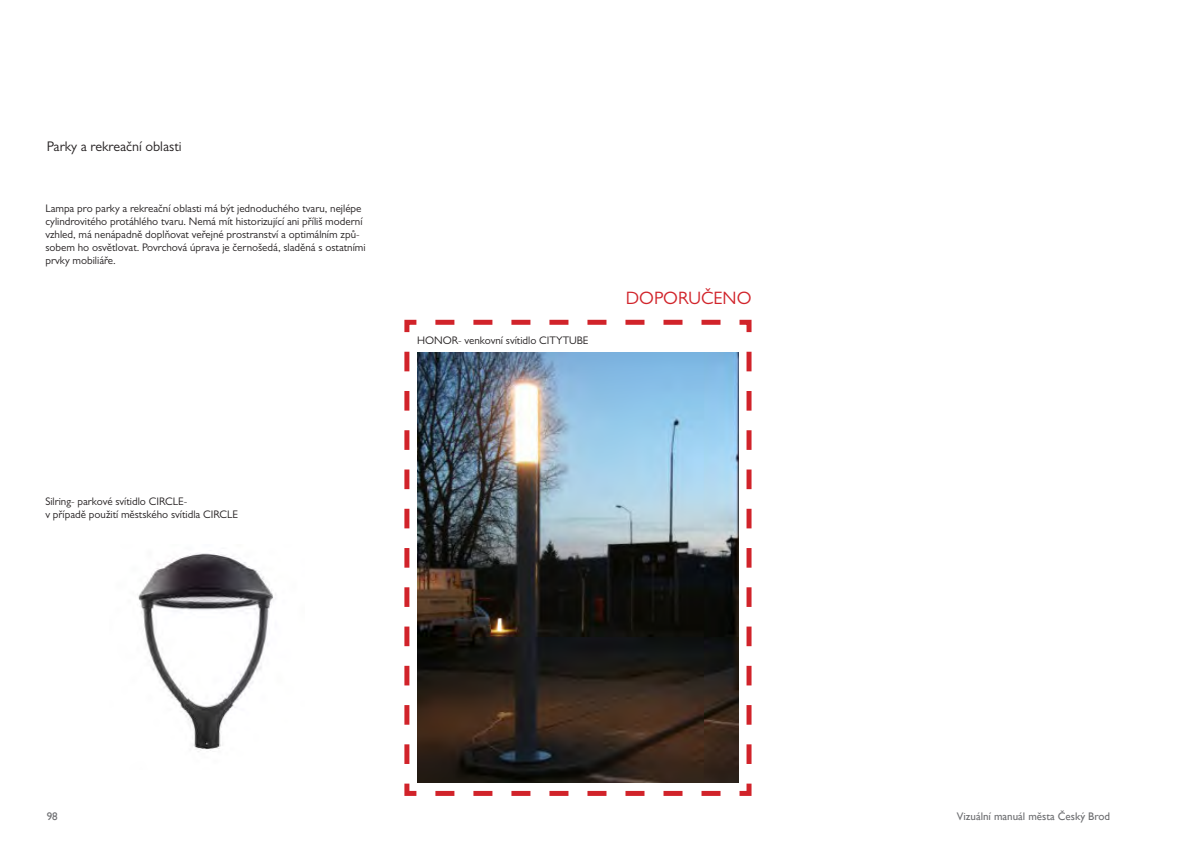
<style>
.page{position:relative;width:1191px;height:842px;background:#fff}
.page>*{position:absolute;margin:0;border:0;box-sizing:border-box;transform-origin:0 0}
.t1{font:18px "Gill Sans MT Pro";color:#d1232a}
.t2{font:14px "Gill Sans MT Pro";color:#231f20}
.t3{font:11px/13.2px "Gill Sans MT Pro";color:#231f20}
.t4{font:11px "Gill Sans";color:#6c6d70}
</style>
<div class="page">
<svg style="left:404px;top:319px;width:348px;height:477px"></svg>
<img style="left:417px;top:352px;width:322px;height:430px">
<img style="left:138px;top:553px;width:138px;height:199px">
<p class="t2" style="left:47px;top:138px;width:136px">Parky a rekreační oblasti</p>
<p class="t3" style="left:45px;top:201px;width:322px">Lampa pro parky a rekreační oblasti má být jednoduchého tvaru, nejlépe cylindrovitého protáhlého tvaru. Nemá mít historizující ani příliš moderní vzhled, má nenápadně doplňovat veřejné prostranství a optimálním způ&shy;sobem ho osvětlovat. Povrchová úprava je černošedá, sladěná s ostatními prvky mobiliáře.</p>
<p class="t3" style="left:417px;top:334px;width:173px">HONOR- venkovní svítidlo CITYTUBE</p>
<p class="t1" style="left:626px;top:287px;width:127px">DOPORUČENO</p>
<p class="t3" style="left:45px;top:495px;width:143px">Silring- parkové svítidlo CIRCLE-</p>
<p class="t3" style="left:45px;top:508px;width:194px">v případě použití městského svítidla CIRCLE</p>
<p class="t4" style="left:47px;top:810px;width:12px">98</p>
<p class="t4" style="left:957px;top:810px;width:155px">Vizuální manuál města Český Brod</p>
</div>
